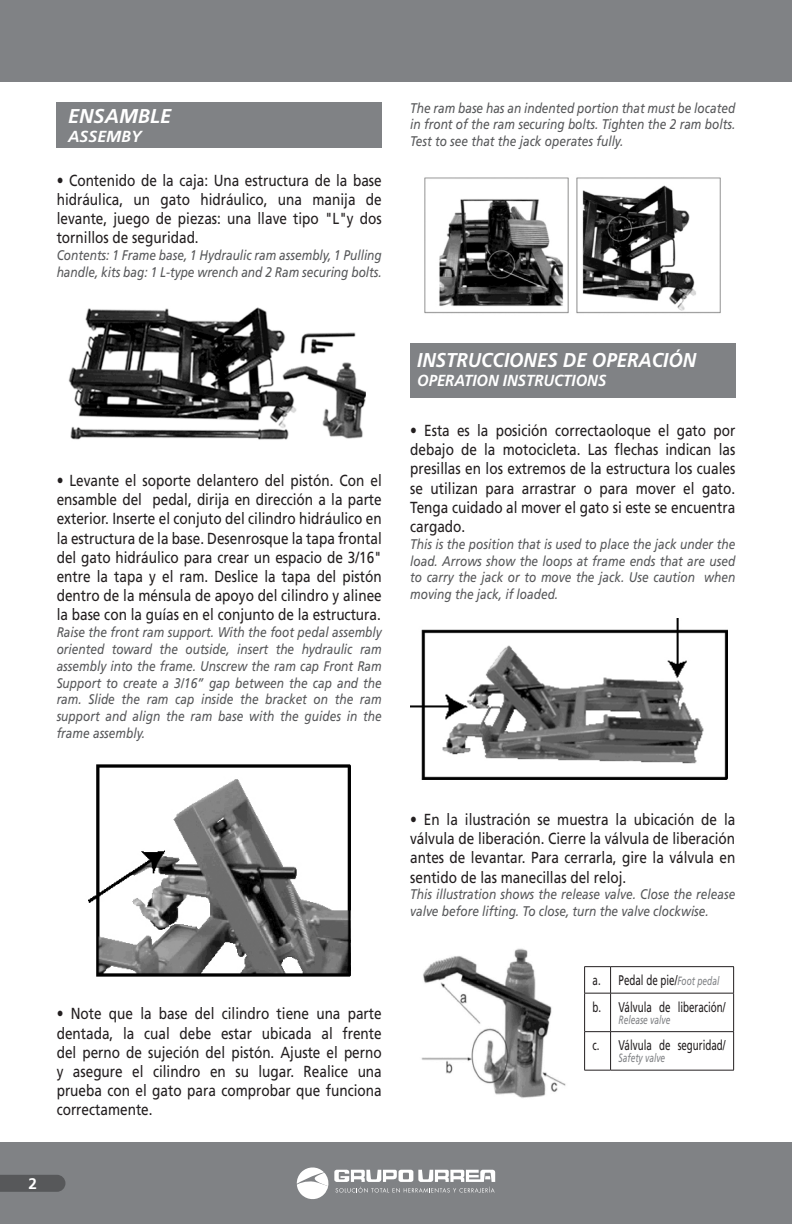
<style>
.page{position:relative;width:792px;height:1224px;background:#fff}
.page>*{position:absolute;margin:0;border:0;box-sizing:border-box;transform-origin:0 0}
.t1{font:italic 700 20px "Frutiger LT Std";color:#fff;scale:.93 1}
.t2{font:italic 700 20px "Frutiger LT Std";color:#fff}
.t3{font:16px/19.2px "Frutiger LT Std";color:#231f20;text-align:justify;scale:.85 1}
.t4{font:italic 700 16px "Frutiger LT Std";color:#fff;scale:.93 1}
.t5{font:italic 700 16px "Frutiger LT Std";color:#fff}
.t6{font:700 15.4px "Frutiger LT Std";color:#fff}
.t7{font:italic 14px/16.8px "Frutiger LT Std";color:#57585a;text-align:justify;scale:.85 1}
.t8{font:14px/26.4px "Frutiger LT Std";color:#231f20;scale:.7 1}
.t9{font:italic 12px "Frutiger LT Std";color:#808285;scale:.7 1}
.s1{font-style:italic;font-size:12px;color:#808285}
</style>
<div class="page">
<div style="left:0;top:1143px;width:792px;height:81px;background:#808285"></div>
<div style="left:0;top:0;width:792px;height:81px;background:#808285"></div>
<svg style="left:297px;top:1167px;width:198px;height:32px"></svg>
<svg style="left:0;top:1175px;width:65px;height:17px"></svg>
<div style="left:57px;top:102px;width:325px;height:45px;background:#808285"></div>
<img style="left:68px;top:307px;width:298px;height:133px">
<img style="left:88px;top:764px;width:263px;height:213px">
<img style="left:424px;top:177px;width:297px;height:137px">
<div style="left:410px;top:343px;width:325px;height:55px;background:#808285"></div>
<img style="left:411px;top:619px;width:317px;height:161px">
<hr style="left:611px;top:966px;width:123px;height:1px;background:#231f20">
<svg style="left:733px;top:967px;width:1px;height:26px"></svg>
<svg style="left:584px;top:966px;width:27px;height:28px"></svg>
<hr style="left:584px;top:993px;width:1px;height:38px;background:#231f20">
<hr style="left:611px;top:993px;width:123px;height:1px;background:#231f20">
<hr style="left:610px;top:993px;width:1px;height:38px;background:#231f20">
<hr style="left:733px;top:993px;width:1px;height:38px;background:#231f20">
<svg style="left:584px;top:1031px;width:27px;height:1px"></svg>
<hr style="left:584px;top:1032px;width:1px;height:38px;background:#231f20">
<hr style="left:611px;top:1031px;width:123px;height:1px;background:#231f20">
<hr style="left:610px;top:1032px;width:1px;height:38px;background:#231f20">
<hr style="left:733px;top:1032px;width:1px;height:38px;background:#231f20">
<svg style="left:584px;top:1070px;width:27px;height:1px"></svg>
<hr style="left:611px;top:1070px;width:123px;height:1px;background:#231f20">
<img style="left:421px;top:948px;width:145px;height:150px">
<p class="t2" style="left:68px;top:104px;width:105px">ENSAMBLE</p>
<p class="t5" style="left:68px;top:127px;width:75px">ASSEMBY</p>
<p class="t3" style="left:57px;top:171px;width:384px">• Contenido de la caja: Una estructura de la base hidráulica, un gato hidráulico, una manija de levante, juego de piezas: una llave tipo "L"y dos tornillos de seguridad.</p>
<p class="t7" style="left:57px;top:247px;width:384px">Contents: 1 Frame base, 1 Hydraulic ram assembly, 1 Pulling handle, kits bag: 1 L-type wrench and 2 Ram securing bolts.</p>
<p class="t3" style="left:57px;top:471px;width:384px">• Levante el soporte delantero del pistón. Con el ensamble del pedal, dirija en dirección a la parte exterior. Inserte el conjuto del cilindro hidráulico en la estructura de la base. Desenrosque la tapa frontal del gato hidráulico para crear un espacio de 3/16" entre la tapa y el ram. Deslice la tapa del pistón dentro de la ménsula de apoyo del cilindro y alinee la base con la guías en el conjunto de la estructura.</p>
<p class="t7" style="left:57px;top:624px;width:384px">Raise the front ram support. With the foot pedal assembly oriented toward the outside, insert the hydraulic ram assembly into the frame. Unscrew the ram cap Front Ram Support to create a 3/16” gap between the cap and the ram. Slide the ram cap inside the bracket on the ram support and align the ram base with the guides in the frame assembly.</p>
<p class="t7" style="left:410px;top:99px;width:384px">The ram base has an indented portion that must be located in front of the ram securing bolts. Tighten the 2 ram bolts.<br>Test to see that the jack operates fully.</p>
<p class="t1" style="left:417px;top:349px;width:302px">INSTRUCCIONES DE OPERACIÓN</p>
<p class="t4" style="left:417px;top:371px;width:205px">OPERATION INSTRUCTIONS</p>
<p class="t3" style="left:410px;top:421px;width:384px">• Esta es la posición correctaoloque el gato por debajo de la motocicleta. Las flechas indican las presillas en los extremos de la estructura los cuales se utilizan para arrastrar o para mover el gato.<br>Tenga cuidado al mover el gato si este se encuentra cargado.</p>
<p class="t7" style="left:410px;top:536px;width:384px">This is the position that is used to place the jack under the load. Arrows show the loops at frame ends that are used to carry the jack or to move the jack. Use caution when moving the jack, if loaded.</p>
<p class="t3" style="left:57px;top:1004px;width:384px">• Note que la base del cilindro tiene una parte dentada, la cual debe estar ubicada al frente del perno de sujeción del pistón. Ajuste el perno y asegure el cilindro en su lugar. Realice una prueba con el gato para comprobar que funciona correctamente.</p>
<p class="t6" style="left:28px;top:1175px;width:10px">2</p>
<p class="t3" style="left:410px;top:810px;width:384px">• En la ilustración se muestra la ubicación de la válvula de liberación. Cierre la válvula de liberación antes de levantar. Para cerrarla, gire la válvula en sentido de las manecillas del reloj.</p>
<p class="t7" style="left:410px;top:886px;width:384px">This illustration shows the release valve. Close the release valve before lifting. To close, turn the valve clockwise.</p>
<p class="t8" style="left:593px;top:967px;width:192px">a. Pedal de pie/<span class="s1">Foot pedal </span>b. Válvula de liberación/</p>
<p class="t9" style="left:619px;top:1012px;width:76px">Release valve</p>
<p class="t8" style="left:593px;top:1032px;width:192px">c. Válvula de seguridad/</p>
<p class="t9" style="left:619px;top:1051px;width:68px">Safety valve</p>
</div>
